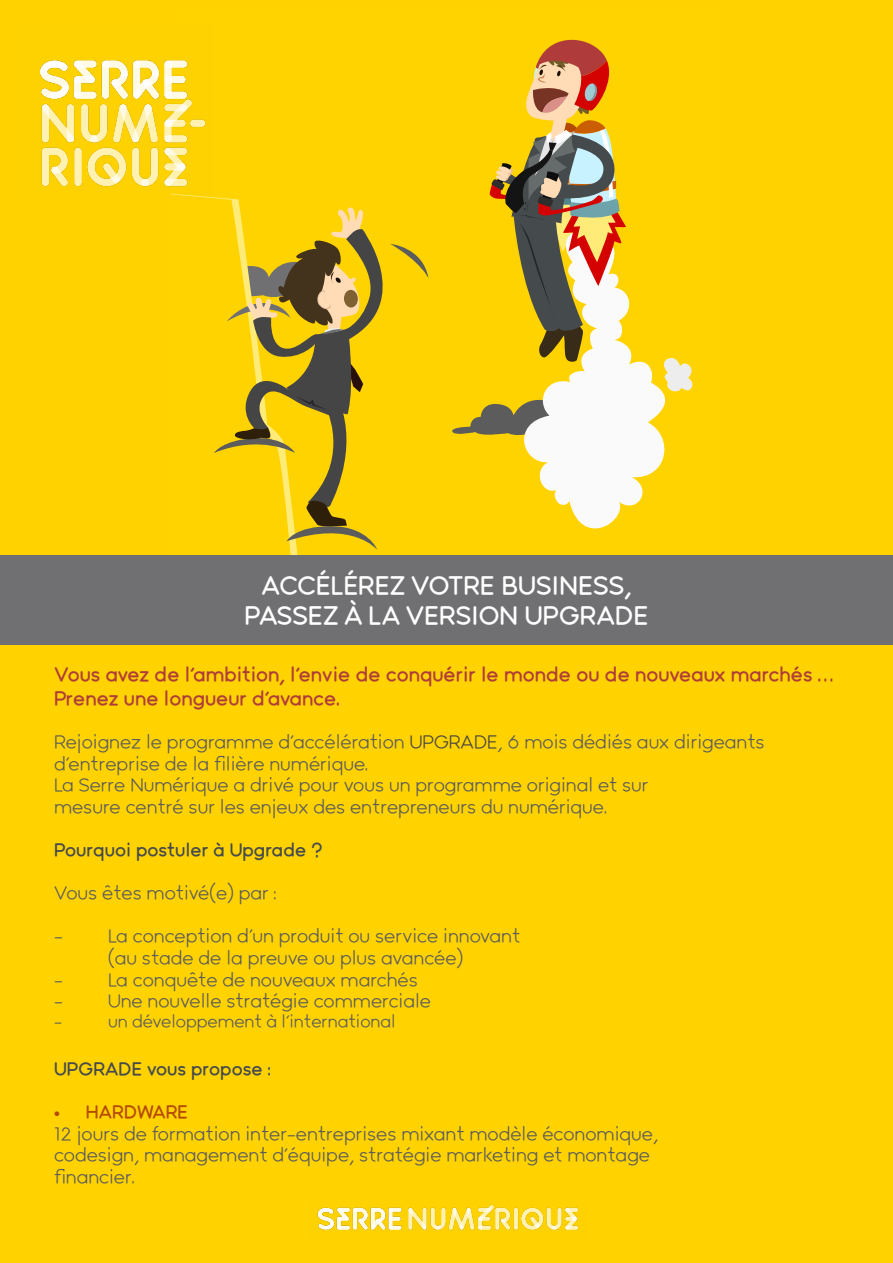
<style>
.page{position:relative;width:893px;height:1263px;background:#ffd200}
.page>*{position:absolute;margin:0;border:0;box-sizing:border-box;transform-origin:0 0}
.t1{font:700 25.2px/30.3px "Mento";color:#fff;text-align:center}
.t2{font:700 19.5px/23.4px "Mento";color:#af3c3a}
.t3{font:18px/21.6px "Mento";color:#5c5c5c}
.t4{font:700 18px "Mento";color:#454a4d}
.t5{font:700 18px "Mento";color:#b44a00}
.t6{font:16.5px "Mento";color:#5c5c5c}
.s1{color:#454545}
</style>
<div class="page">
<img style="left:317px;top:1205px;width:262px;height:25px">
<svg style="left:452px;top:404px;width:57px;height:31px"></svg>
<svg style="left:214px;top:206px;width:214px;height:344px"></svg>
<svg style="left:509px;top:294px;width:157px;height:235px;fill:#fafafa"></svg>
<svg style="left:659px;top:355px;width:34px;height:40px"></svg>
<svg style="left:490px;top:39px;width:136px;height:324px"></svg>
<div style="left:0;top:555px;width:893px;height:89px;background:#707073"></div>
<img style="left:40px;top:60px;width:173px;height:138px">
<h1 class="t1" style="left:245px;top:570px;width:402px">Accélérez votre business, passez à la version UPGRADE</h1>
<p class="t2" style="left:54px;top:663px;width:781px">Vous avez de l’ambition, l’envie de conquérir le monde ou de nouveaux marchés …<br>Prenez une longueur d’avance.</p>
<p class="t3" style="left:54px;top:731px;width:712px">Rejoignez le programme d’accélération <span class="s1">UPGRADE</span>, 6 mois dédiés aux dirigeants d’entreprise de la filière numérique.<br>La Serre Numérique a drivé pour vous un programme original et sur<br>mesure centré sur les enjeux des entrepreneurs du numérique.</p>
<p class="t4" style="left:54px;top:839px;width:270px">Pourquoi postuler à Upgrade ?</p>
<p class="t3" style="left:54px;top:882px;width:224px">Vous êtes motivé(e) par :</p>
<p class="t3" style="left:54px;top:925px;width:10px">-</p>
<p class="t3" style="left:108px;top:925px;width:414px">La conception d’un produit ou service innovant (au stade de la preuve ou plus avancée)</p>
<p class="t3" style="left:54px;top:968px;width:10px">-</p>
<p class="t3" style="left:108px;top:968px;width:311px">La conquête de nouveaux marchés</p>
<p class="t3" style="left:54px;top:990px;width:10px">-</p>
<p class="t3" style="left:108px;top:990px;width:325px">Une nouvelle stratégie commerciale</p>
<p class="t6" style="left:54px;top:1012px;width:10px">-</p>
<p class="t6" style="left:108px;top:1012px;width:289px">un développement à l’international</p>
<p class="t4" style="left:54px;top:1058px;width:218px">UPGRADE vous propose :</p>
<p class="t5" style="left:54px;top:1101px;width:123px">• HARDWARE</p>
<p class="t3" style="left:54px;top:1122px;width:606px">12 jours de formation inter-entreprises mixant modèle économique, codesign, management d’équipe, stratégie marketing et montage financier.</p>
</div>
